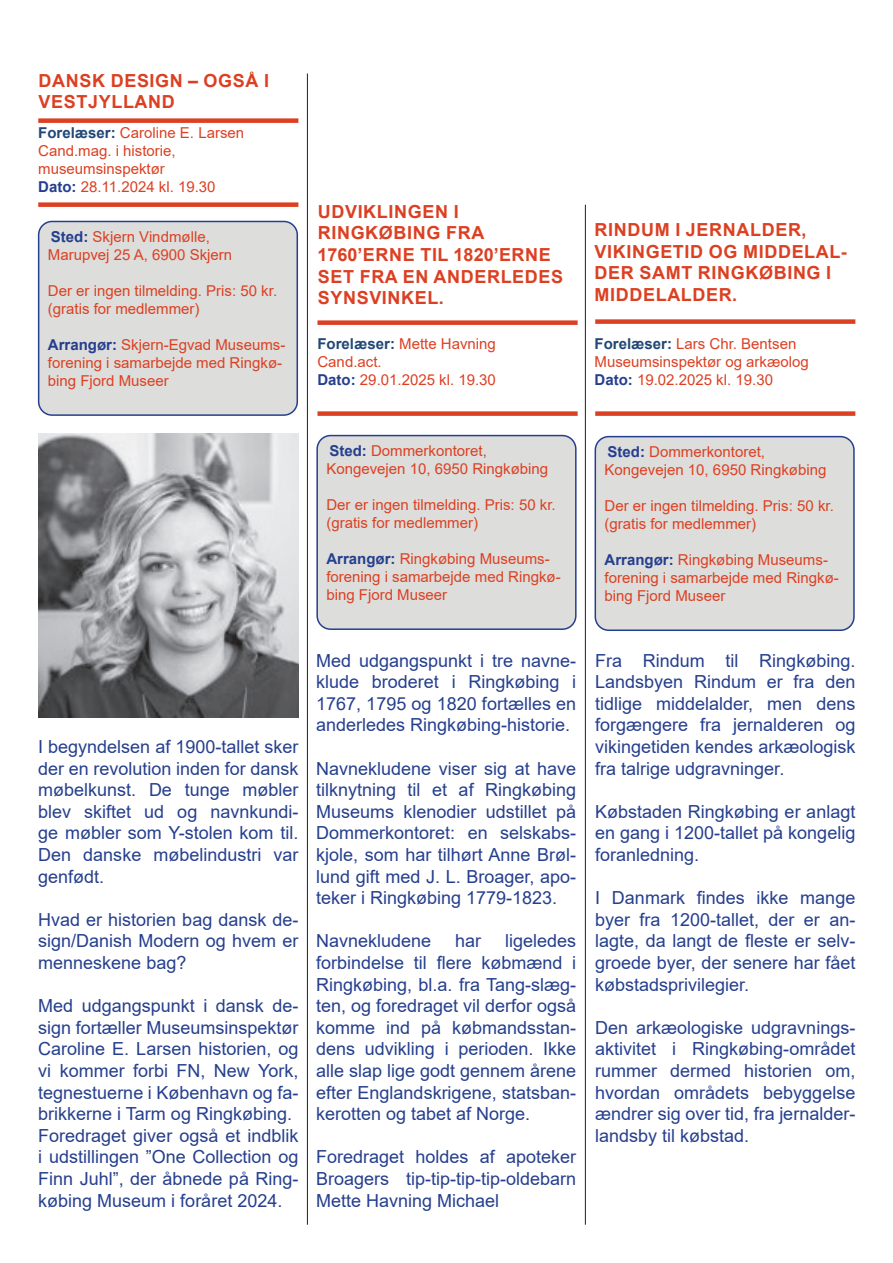
<style>
.page{position:relative;width:893px;height:1263px;background:#fff}
.page>*{position:absolute;margin:0;border:0;box-sizing:border-box;transform-origin:0 0}
.t1{font:18px/21.6px "Arial";color:#253f8e;text-align:justify}
.t2{font:700 18px/21.6px "Arial";letter-spacing:.035em;color:#dc4022}
.t3{font:15px/18px "Arial";color:#dc4022}
.s1{font-weight:700;color:#224776}
.s2{font-weight:700;color:#253f8e}
</style>
<div class="page">
<hr style="left:307px;top:73px;width:1px;height:1152px;background:#231f20">
<hr style="left:585px;top:205px;width:1px;height:1020px;background:#231f20">
<div style="left:595px;top:411px;width:260px;height:5px;background:#dc4022"></div>
<div style="left:595px;top:319px;width:260px;height:5px;background:#dc4022"></div>
<div style="left:317px;top:436px;width:259px;height:193px;background:#dddddb;border-radius:13px"></div>
<div style="left:316px;top:435px;width:261px;height:195px;border:2px solid #253f8e;border-radius:13px"></div>
<div style="left:595px;top:437px;width:259px;height:193px;background:#dddddb;border-radius:13px"></div>
<div style="left:595px;top:436px;width:260px;height:195px;border:2px solid #253f8e;border-radius:13px"></div>
<div style="left:317px;top:411px;width:261px;height:5px;background:#dc4022"></div>
<div style="left:317px;top:320px;width:261px;height:5px;background:#dc4022"></div>
<img style="left:38px;top:434px;width:260px;height:283px">
<div style="left:39px;top:221px;width:258px;height:194px;background:#dddddb;border-radius:13px"></div>
<div style="left:38px;top:221px;width:260px;height:195px;border:2px solid #253f8e;border-radius:13px"></div>
<div style="left:38px;top:202px;width:260px;height:5px;background:#dc4022"></div>
<div style="left:38px;top:118px;width:260px;height:5px;background:#dc4022"></div>
<p class="t2" style="left:39px;top:70px;width:232px">DANSK DESIGN – OGSÅ I<br>VESTJYLLAND</p>
<p class="t3" style="left:38px;top:123px;width:207px"><span class="s1">Forelæser:</span> Caroline E. Larsen<br>Cand.mag. i historie, museumsinspektør<br><span class="s2">Dato:</span> 28.11.2024 kl. 19.30</p>
<p class="t3" style="left:48px;top:227px;width:186px"><span class="s2">Sted:</span> Skjern Vindmølle,<br>Marupvej 25 A, 6900 Skjern</p>
<p class="t3" style="left:48px;top:281px;width:231px">Der er ingen tilmelding. Pris: 50 kr. (gratis for medlemmer)</p>
<p class="t3" style="left:48px;top:335px;width:239px"><span class="s2">Arrangør:</span> Skjern-Egvad Museums&shy;forening i samarbejde med Ringkø&shy;bing Fjord Museer</p>
<p class="t2" style="left:317px;top:201px;width:247px">UDVIKLINGEN I<br>RINGKØBING FRA<br>1760’ERNE TIL 1820’ERNE<br>SET FRA EN ANDERLEDES<br>SYNSVINKEL.</p>
<p class="t3" style="left:317px;top:335px;width:180px"><span class="s1">Forelæser:</span> Mette Havning<br>Cand.act.<br><span class="s2">Dato:</span> 29.01.2025 kl. 19.30</p>
<p class="t2" style="left:595px;top:219px;width:254px">RINDUM I JERNALDER,<br>VIKINGETID OG MIDDELAL-<br>DER SAMT RINGKØBING I<br>MIDDELALDER.</p>
<p class="t3" style="left:595px;top:335px;width:216px"><span class="s1">Forelæser:</span> Lars Chr. Bentsen<br>Museumsinspektør og arkæolog<br><span class="s2">Dato:</span> 19.02.2025 kl. 19.30</p>
<p class="t3" style="left:326px;top:441px;width:223px"><span class="s2">Sted:</span> Dommerkontoret,<br>Kongevejen 10, 6950 Ringkøbing</p>
<p class="t3" style="left:326px;top:495px;width:231px">Der er ingen tilmelding. Pris: 50 kr. (gratis for medlemmer)</p>
<p class="t3" style="left:326px;top:549px;width:236px"><span class="s2">Arrangør:</span> Ringkøbing Museums&shy;forening i samarbejde med Ringkø&shy;bing Fjord Museer</p>
<p class="t3" style="left:605px;top:442px;width:223px"><span class="s2">Sted:</span> Dommerkontoret,<br>Kongevejen 10, 6950 Ringkøbing</p>
<p class="t3" style="left:605px;top:496px;width:231px">Der er ingen tilmelding. Pris: 50 kr. (gratis for medlemmer)</p>
<p class="t3" style="left:605px;top:550px;width:236px"><span class="s2">Arrangør:</span> Ringkøbing Museums&shy;forening i samarbejde med Ringkø&shy;bing Fjord Museer</p>
<p class="t1" style="left:38px;top:736px;width:262px">I begyndelsen af 1900-tallet sker der en revolution inden for dansk møbelkunst. De tunge møbler blev skiftet ud og navnkundi&shy;ge møbler som Y-stolen kom til.<br>Den danske møbelindustri var genfødt.</p>
<p class="t1" style="left:38px;top:908px;width:262px">Hvad er historien bag dansk de&shy;sign/Danish Modern og hvem er menneskene bag?</p>
<p class="t1" style="left:38px;top:995px;width:262px;text-align:left">Med udgangspunkt i dansk de&shy;sign fortæller Museumsinspektør<br>Caroline E. Larsen historien, og vi kommer forbi FN, New York, tegnestuerne i København og fa&shy;brikkerne i Tarm og Ringkøbing.<br>Foredraget giver også et indblik i udstillingen ”One Collection og<br>Finn Juhl”, der åbnede på Ring&shy;købing Museum i foråret 2024.</p>
<p class="t1" style="left:316px;top:649px;width:262px">Med udgangspunkt i tre navne&shy;klude broderet i Ringkøbing i 1767, 1795 og 1820 fortælles en anderledes Ringkøbing-historie.</p>
<p class="t1" style="left:316px;top:757px;width:262px">Navnekludene viser sig at have tilknytning til et af Ringkøbing Museums klenodier udstillet på Dommerkontoret: en selskabs&shy;kjole, som har tilhørt Anne Brøl&shy;lund gift med J. L. Broager, apo&shy;teker i Ringkøbing 1779-1823.</p>
<p class="t1" style="left:316px;top:930px;width:117px">Navnekludene</p>
<p class="t1" style="left:455px;top:930px;width:28px">har</p>
<p class="t1" style="left:316px;top:930px;width:262px;text-indent:189px">ligeledes forbindelse til flere købmænd i Ringkøbing, bl.a. fra Tang-slæg&shy;ten, og foredraget vil derfor også komme ind på købmandsstan&shy;dens udvikling i perioden. Ikke alle slap lige godt gennem årene efter Englandskrigene, statsban&shy;kerotten og tabet af Norge.</p>
<p class="t1" style="left:316px;top:1146px;width:262px">Foredraget holdes af apoteker Broagers tip-tip-tip-tip-oldebarn Mette Havning Michael</p>
<p class="t1" style="left:595px;top:649px;width:262px">Fra Rindum til Ringkøbing.<br>Landsbyen Rindum er fra den tidlige middelalder, men dens forgængere fra jernalderen og vikingetiden kendes arkæologisk fra talrige udgravninger.</p>
<p class="t1" style="left:595px;top:800px;width:262px">Købstaden Ringkøbing er anlagt en gang i 1200-tallet på kongelig foranledning.</p>
<p class="t1" style="left:595px;top:887px;width:262px">I Danmark findes ikke mange byer fra 1200-tallet, der er an&shy;lagte, da langt de fleste er selv&shy;groede byer, der senere har fået købstadsprivilegier.</p>
<p class="t1" style="left:595px;top:1016px;width:262px">Den arkæologiske udgravnings&shy;aktivitet i Ringkøbing-området rummer dermed historien om, hvordan områdets bebyggelse ændrer sig over tid, fra jernalder&shy;landsby til købstad.</p>
</div>
